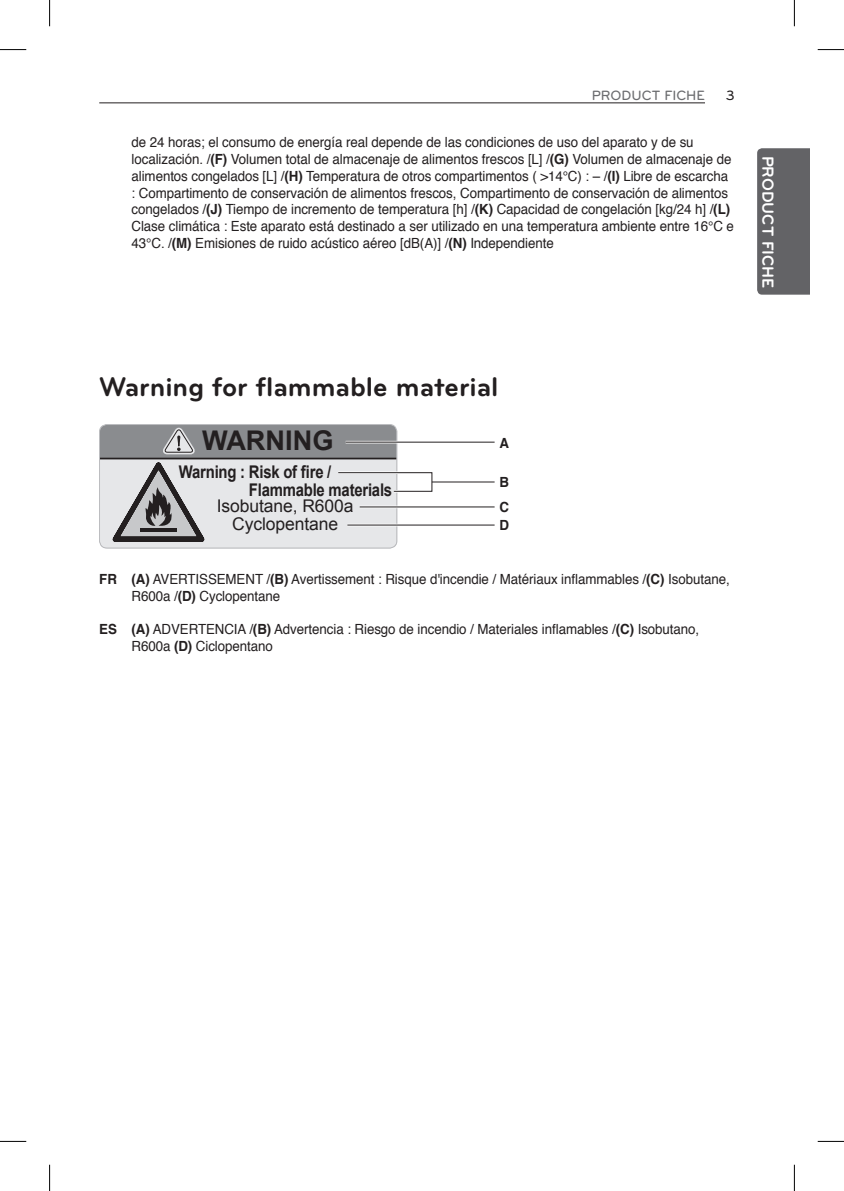
<style>
.page{position:relative;width:844px;height:1191px;background:#fff}
.page>*{position:absolute;margin:0;border:0;box-sizing:border-box;transform-origin:0 0}
.t1{font:700 28px "Bryant LG";color:#231f20}
.t2{font:700 27.12px "Arial";color:#231f20}
.t3{font:700 17.5px/17.5px "Arial";letter-spacing:-.015em;color:#231f20;scale:.85 1}
.t4{font:17.5px/17.5px "Arial";letter-spacing:-.005em;color:#231f20;text-align:center}
.t5{font:700 16.62px "Bryant LG";color:#fff}
.t6{font:14px/16.8px "Helvetica";letter-spacing:-.005em;color:#231f20;scale:.95 1}
.t7{font:500 14px "Bryant LG";color:#6c6d70}
.t8{font:700 14px/18px "Helvetica";color:#231f20;scale:.95 1}
.t9{font:500 14px "Bryant LG";color:#231f20}
.s1{font-weight:700}
</style>
<div class="page">
<hr style="left:99px;top:103px;width:605px;height:1px;background:#231f20">
<div style="left:757px;top:148px;width:52px;height:147px;background:#636366"></div>
<hr style="left:345px;top:442px;width:149px;height:1px;background:#231f20">
<hr style="left:359px;top:506px;width:135px;height:1px;background:#231f20">
<hr style="left:347px;top:524px;width:147px;height:1px;background:#231f20">
<svg style="left:99px;top:424px;width:335px;height:124px;background:#c3c4c6"></svg>
<hr style="left:432px;top:481px;width:62px;height:1px;background:#231f20">
<svg style="left:0;top:49px;width:26px;height:1px"></svg>
<svg style="left:817px;top:49px;width:26px;height:1px"></svg>
<svg style="left:0;top:1141px;width:26px;height:1px"></svg>
<svg style="left:817px;top:1141px;width:26px;height:1px"></svg>
<svg style="left:49px;top:0;width:1px;height:26px"></svg>
<svg style="left:49px;top:1164px;width:1px;height:26px"></svg>
<svg style="left:793px;top:0;width:1px;height:26px"></svg>
<svg style="left:793px;top:1165px;width:1px;height:25px"></svg>
<p class="t7" style="left:591px;top:87px;width:115px">PRODUCT FICHE</p>
<p class="t9" style="left:725px;top:87px;width:10px">3</p>
<p class="t6" style="left:131px;top:134px;width:635px">de 24 horas; el consumo de energía real depende de las condiciones de uso del aparato y de su localización. /<span class="s1">(F)</span> Volumen total de almacenaje de alimentos frescos [L] /<span class="s1">(G)</span> Volumen de almacenaje de alimentos congelados [L] /<span class="s1">(H)</span> Temperatura de otros compartimentos ( &gt;14°C) : – /<span class="s1">(I)</span> Libre de escarcha : Compartimento de conservación de alimentos frescos, Compartimento de conservación de alimentos congelados /<span class="s1">(J)</span> Tiempo de incremento de temperatura [h] /<span class="s1">(K)</span> Capacidad de congelación [kg/24 h] /<span class="s1">(L)<br></span>Clase climática : Este aparato está destinado a ser utilizado en una temperatura ambiente entre 16°C e 43°C. /<span class="s1">(M)</span> Emisiones de ruido acústico aéreo [dB(A)] /<span class="s1">(N)</span> Independiente</p>
<p class="t5" style="left:778px;top:155px;width:134px;rotate:90deg">PRODUCT FICHE</p>
<h1 class="t1" style="left:99px;top:369px;width:400px">Warning for flammable material</h1>
<h2 class="t2" style="left:202px;top:422px;width:133px">WARNING</h2>
<p class="t8" style="left:499px;top:434px;width:12px">A</p>
<p class="t3" style="left:249px;top:463px;width:170px;text-indent:-70px">Warning : Risk of fire /<br>Flammable materials</p>
<p class="t4" style="left:217px;top:497px;width:138px">Isobutane, R600a<br>Cyclopentane</p>
<p class="t8" style="left:499px;top:473px;width:12px">B</p>
<p class="t8" style="left:499px;top:498px;width:12px">C<br>D</p>
<p class="t6" style="left:131px;top:571px;width:631px;text-indent:-32px"><span class="s1">FR (A)</span> AVERTISSEMENT /<span class="s1">(B)</span> Avertissement : Risque d'incendie / Matériaux inflammables /<span class="s1">(C)</span> Isobutane,<br>R600a /<span class="s1">(D)</span> Cyclopentane</p>
<p class="t6" style="left:131px;top:621px;width:599px;text-indent:-32px"><span class="s1">ES (A)</span> ADVERTENCIA /<span class="s1">(B)</span> Advertencia : Riesgo de incendio / Materiales inflamables /<span class="s1">(C)</span> Isobutano,<br>R600a <span class="s1">(D)</span> Ciclopentano</p>
</div>
